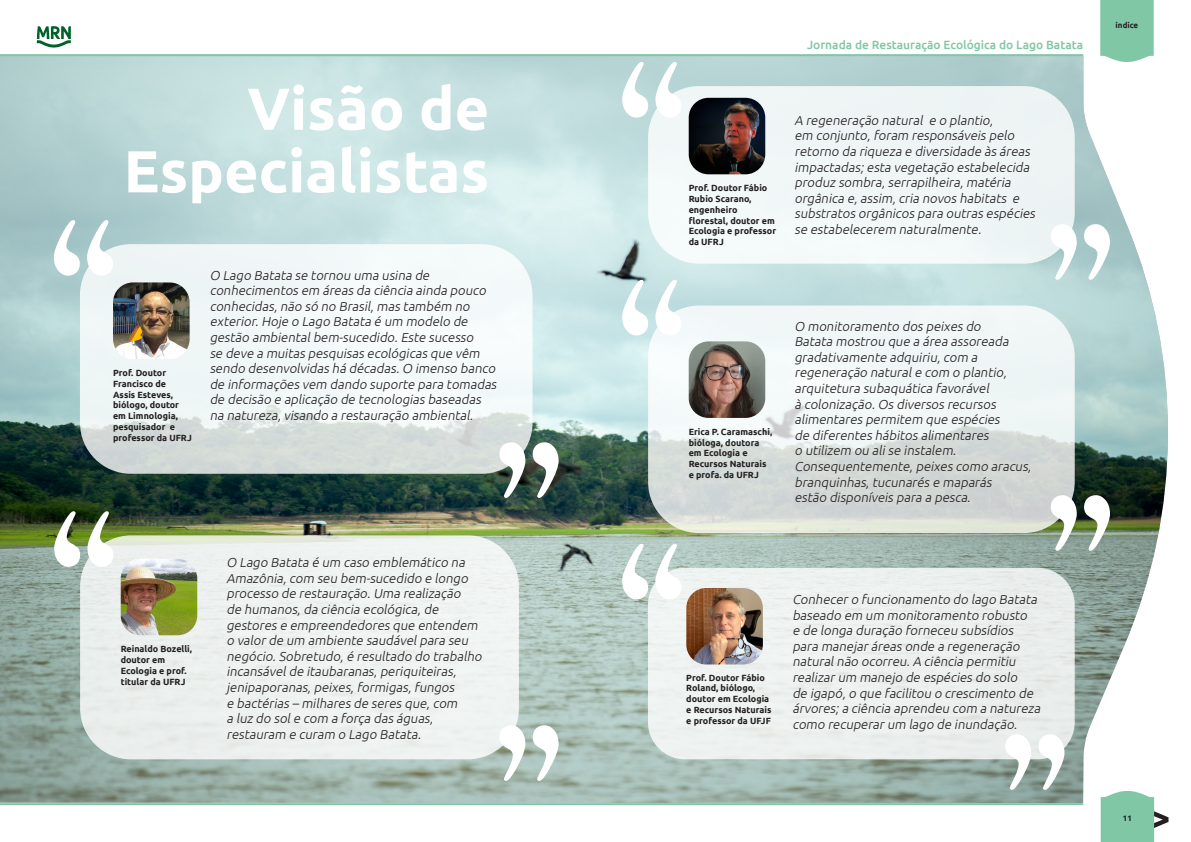
<style>
.page{position:relative;width:1191px;height:842px;background:#fff}
.page>*{position:absolute;margin:0;border:0;box-sizing:border-box;transform-origin:0 0}
.Titulo_1{font:700 59.2px/62.6px "Ubuntu";color:#fff;text-align:right}
.Texto_2{font:italic 300 13px/15.6px "Ubuntu";color:#231f20}
.t1{font:500 12px "Ubuntu";color:#80c7a6}
.t2{font:700 9px/10.8px "Ubuntu";color:#231f20}
.t3{font:700 8px "Ubuntu";color:#231f20}
</style>
<div class="page">
<img style="left:0;top:56px;width:1168px;height:747px">
<svg style="left:80px;top:244px;width:452px;height:230px;fill:#f0f7f7"></svg>
<svg style="left:87px;top:220px;width:26px;height:56px"></svg>
<svg style="left:54px;top:220px;width:26px;height:56px"></svg>
<svg style="left:499px;top:442px;width:26px;height:56px"></svg>
<svg style="left:532px;top:442px;width:26px;height:56px"></svg>
<img style="left:113px;top:282px;width:77px;height:77px">
<div style="left:648px;top:86px;width:426px;height:178px;background:#f0f6f6;border-radius:51px"></div>
<svg style="left:655px;top:62px;width:26px;height:55px"></svg>
<svg style="left:622px;top:62px;width:26px;height:56px"></svg>
<svg style="left:1050px;top:224px;width:26px;height:56px"></svg>
<svg style="left:1084px;top:224px;width:26px;height:56px"></svg>
<img style="left:688px;top:98px;width:77px;height:76px">
<div style="left:80px;top:535px;width:439px;height:224px;background:#edf2f0;border-radius:51px"></div>
<svg style="left:87px;top:511px;width:26px;height:56px"></svg>
<svg style="left:54px;top:511px;width:26px;height:56px"></svg>
<svg style="left:499px;top:725px;width:26px;height:56px"></svg>
<svg style="left:532px;top:725px;width:26px;height:56px"></svg>
<img style="left:121px;top:559px;width:76px;height:76px">
<svg style="left:648px;top:306px;width:426px;height:227px;fill:#eef5f5"></svg>
<svg style="left:655px;top:280px;width:26px;height:55px"></svg>
<svg style="left:622px;top:280px;width:26px;height:55px"></svg>
<svg style="left:1050px;top:495px;width:26px;height:56px"></svg>
<svg style="left:1084px;top:495px;width:26px;height:56px"></svg>
<img style="left:688px;top:341px;width:77px;height:77px">
<div style="left:648px;top:568px;width:426px;height:191px;background:#ecf1ef;border-radius:37px"></div>
<svg style="left:655px;top:544px;width:26px;height:55px"></svg>
<svg style="left:622px;top:544px;width:26px;height:55px"></svg>
<svg style="left:1005px;top:734px;width:26px;height:56px"></svg>
<svg style="left:1038px;top:734px;width:26px;height:56px"></svg>
<img style="left:686px;top:588px;width:77px;height:76px">
<div style="left:1100px;top:0;width:53px;height:62px;background:#80c7a6"></div>
<svg style="left:1100px;top:791px;width:68px;height:51px"></svg>
<hr style="left:0;top:54px;width:1083px;height:2px;background:#80c7a6">
<hr style="left:0;top:803px;width:1083px;height:2px;background:#80c7a6">
<svg style="left:37px;top:26px;width:34px;height:22px"></svg>
<p class="Titulo_1" style="left:124px;top:77px;width:367px">Visão de<br>Especialistas</p>
<p class="t2" style="left:113px;top:367px;width:80px">Prof. Doutor<br>Francisco de<br>Assis Esteves, biólogo, doutor em Limnologia, pesquisador e professor da UFRJ</p>
<p class="Texto_2" style="left:210px;top:267px;width:291px">O Lago Batata se tornou uma usina de conhecimentos em áreas da ciência ainda pouco conhecidas,não só no Brasil,mas também no exterior.Hoje o Lago Batata é um modelo de gestão ambientalbem-sucedido.Este sucesso<br>se deve a muitas pesquisas ecológicas que vêm sendo desenvolvidas há décadas.O imenso banco de informações vem dando suporte para tomadas de decisão e aplicação de tecnologias baseadas na natureza,visando a restauração ambiental.</p>
<p class="t2" style="left:121px;top:643px;width:73px">Reinaldo Bozelli, doutor em<br>Ecologia e prof. titular da UFRJ</p>
<p class="Texto_2" style="left:226px;top:554px;width:259px">O Lago Batata é um caso emblemático na Amazônia,com seu bem-sucedido e longo processo de restauração.Uma realização<br>de humanos,da ciência ecológica,de gestores e empreendedores que entendem o valorde um ambiente saudávelpara seu negócio.Sobretudo,é resultado do trabalho incansávelde itaubaranas,periquiteiras, jenipaporanas,peixes,formigas,fungos<br>e bactérias – milhares de seres que,com<br>a luz do sole com a força das águas, restauram e curam o Lago Batata.</p>
<p class="t1" style="left:807px;top:37px;width:278px">Jornada de Restauração Ecológica do Lago Batata</p>
<p class="t2" style="left:688px;top:182px;width:89px">Prof. Doutor Fábio<br>Rubio Scarano, engenheiro florestal, doutor em<br>Ecologia e professor da UFRJ</p>
<p class="Texto_2" style="left:794px;top:112px;width:245px">A regeneração natural e o plantio,<br>em conjunto,foram responsáveis pelo retorno da riqueza e diversidade às áreas impactadas;esta vegetação estabelecida produz sombra,serrapilheira,matéria orgânica e,assim,cria novos habitats e substratos orgânicos para outras espécies se estabelecerem naturalmente.</p>
<p class="t2" style="left:688px;top:426px;width:85px">Erica P. Caramaschi, bióloga, doutora em Ecologia e<br>Recursos Naturais e profa. da UFRJ</p>
<p class="Texto_2" style="left:794px;top:318px;width:241px">O monitoramento dos peixes do<br>Batata mostrou que a área assoreada gradativamente adquiriu,com a regeneração naturale com o plantio, arquitetura subaquática favorável<br>à colonização.Os diversos recursos alimentares permitem que espécies<br>de diferentes hábitos alimentares<br>o utilizem ou alise instalem.<br>Consequentemente,peixes como aracus, branquinhas,tucunarés e maparás<br>estão disponíveis para a pesca.</p>
<p class="t3" style="left:1115px;top:21px;width:24px">índice</p>
<p class="t2" style="left:686px;top:672px;width:87px">Prof. Doutor Fábio<br>Roland, biólogo, doutor em Ecologia e Recursos Naturais e professor da UFJF</p>
<p class="Texto_2" style="left:792px;top:591px;width:252px">Conhecero funcionamento do lago Batata baseado em um monitoramento robusto<br>e de longa duração forneceu subsídios para manejaráreas onde a regeneração naturalnão ocorreu.A ciência permitiu realizarum manejo de espécies do solo<br>de igapó,o que facilitou o crescimento de árvores;a ciência aprendeu com a natureza como recuperarum lago de inundação.</p>
<p class="t3" style="left:1122px;top:813px;width:11px">11</p>
</div>
